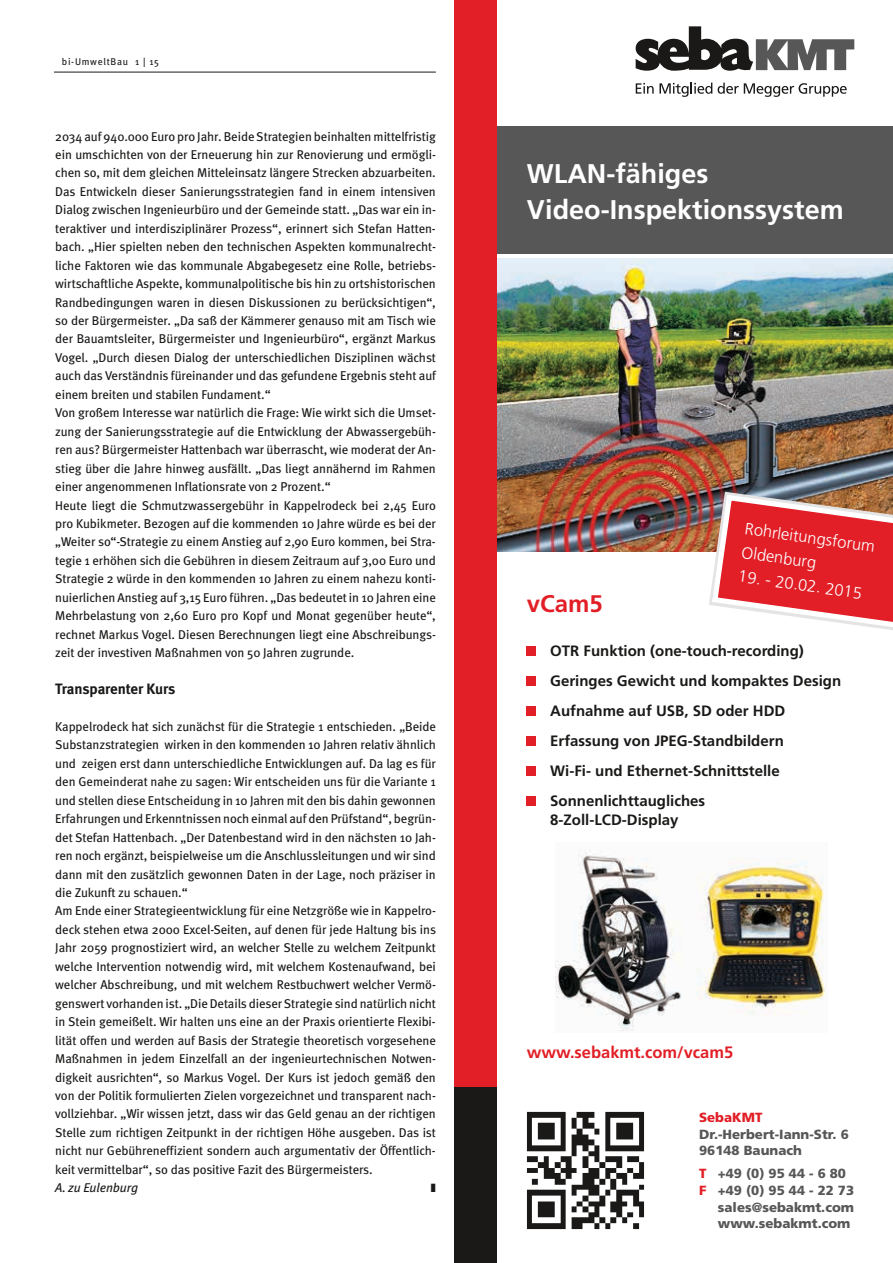
<style>
.page{position:relative;width:893px;height:1263px;background:#fff}
.page>*{position:absolute;margin:0;border:0;box-sizing:border-box;transform-origin:0 0}
.t1{font:700 27px/36px "Frutiger LT Std";color:#fff}
.t2{font:700 24px "Frutiger LT Std";color:#e21e26}
.t3{font:300 16.5px/24px "Frutiger LT Std";color:#fff}
.t4{font:700 16.5px "Frutiger LT Std";color:#e21e26}
.t5{font:700 15px/30px "Frutiger LT Std";color:#1a1918}
.t6{font:700 15px "Meta";letter-spacing:-.01em;color:#1a1918}
.t7{font:900 13.2px/16.5px "Frutiger LT Std";color:#575757}
.t8{font:900 13.2px "Frutiger LT Std";color:#e21e26}
.t9{font:12.75px/18.5px "Meta";letter-spacing:-.005em;color:#1a1918}
.t10{font:italic 12.75px "Meta";letter-spacing:-.005em;color:#1a1918}
.t11{font:9.75px "Meta";letter-spacing:.075em;color:#1a1918}
.s1{color:#e21e26}
</style>
<div class="page">
<hr style="left:54px;top:72px;width:382px;height:1px;background:#1a1918">
<img style="left:497px;top:258px;width:396px;height:294px">
<div style="left:497px;top:127px;width:396px;height:127px;background:#575757"></div>
<svg style="left:636px;top:26px;width:218px;height:45px"></svg>
<svg style="left:636px;top:83px;width:76px;height:14px"></svg>
<svg style="left:718px;top:83px;width:129px;height:14px"></svg>
<div style="left:527px;top:646px;width:9px;height:9px;background:#e21e26"></div>
<div style="left:527px;top:706px;width:9px;height:10px;background:#e21e26"></div>
<div style="left:527px;top:766px;width:9px;height:10px;background:#e21e26"></div>
<div style="left:455px;top:0;width:42px;height:1088px;background:#e21e26"></div>
<div style="left:455px;top:1088px;width:42px;height:175px;background:#1a1918"></div>
<div style="left:527px;top:797px;width:9px;height:9px;background:#e21e26"></div>
<img style="left:526px;top:1111px;width:119px;height:119px">
<div style="left:527px;top:677px;width:9px;height:9px;background:#e21e26"></div>
<div style="left:527px;top:737px;width:9px;height:9px;background:#e21e26"></div>
<img style="left:556px;top:850px;width:269px;height:181px">
<svg style="left:701px;top:484px;width:192px;height:146px"></svg>
<p class="t11" style="left:62px;top:56px;width:99px">bi-UmweltBau 1 | 15</p>
<p class="t9" style="left:55px;top:127px;width:382px">2034 auf 940.000 Euro pro Jahr. Beide Strategien beinhalten mittelfristig ein umschichten von der Erneuerung hin zur Renovierung und ermögli&shy;chen so, mit dem gleichen Mitteleinsatz längere Strecken abzuarbeiten.<br>Das Entwickeln dieser Sanierungsstrategien fand in einem intensiven Dialog zwischen Ingenieurbüro und der Gemeinde statt. „Das war ein in&shy;teraktiver und interdisziplinärer Prozess“, erinnert sich Stefan Hatten&shy;bach. „Hier spielten neben den technischen Aspekten kommunalrecht&shy;liche Faktoren wie das kommunale Abgabegesetz eine Rolle, betriebs&shy;wirtschaftliche Aspekte, kommunalpolitische bis hin zu ortshistorischen Randbedingungen waren in diesen Diskussionen zu berücksichtigen“, so der Bürgermeister. „Da saß der Kämmerer genauso mit am Tisch wie der Bauamtsleiter, Bürgermeister und Ingenieurbüro“, ergänzt Markus Vogel. „Durch diesen Dialog der unterschiedlichen Disziplinen wächst auch das Verständnis füreinander und das gefundene Ergebnis steht auf einem breiten und stabilen Fundament.“<br>Von großem Interesse war natürlich die Frage: Wie wirkt sich die Umset&shy;zung der Sanierungsstrategie auf die Entwicklung der Abwassergebüh&shy;ren aus? Bürgermeister Hattenbach war überrascht, wie moderat der An&shy;stieg über die Jahre hinweg ausfällt. „Das liegt annähernd im Rahmen einer angenommenen Inflationsrate von 2 Prozent.“<br>Heute liegt die Schmutzwassergebühr in Kappelrodeck bei 2,45 Euro pro Kubikmeter. Bezogen auf die kommenden 10 Jahre würde es bei der „Weiter so“-Strategie zu einem Anstieg auf 2,90 Euro kommen, bei Stra&shy;tegie 1 erhöhen sich die Gebühren in diesem Zeitraum auf 3,00 Euro und Strategie 2 würde in den kommenden 10 Jahren zu einem nahezu konti&shy;nuierlichen Anstieg auf 3,15 Euro führen. „Das bedeutet in 10 Jahren eine Mehrbelastung von 2,60 Euro pro Kopf und Monat gegenüber heute“, rechnet Markus Vogel. Diesen Berechnungen liegt eine Abschreibungs&shy;zeit der investiven Maßnahmen von 50 Jahren zugrunde.</p>
<p class="t6" style="left:55px;top:680px;width:121px">Transparenter Kurs</p>
<p class="t9" style="left:55px;top:717px;width:382px">Kappelrodeck hat sich zunächst für die Strategie 1 entschieden. „Beide Substanzstrategien wirken in den kommenden 10 Jahren relativ ähnlich und zeigen erst dann unterschiedliche Entwicklungen auf. Da lag es für den Gemeinderat nahe zu sagen: Wir entscheiden uns für die Variante 1 und stellen diese Entscheidung in 10 Jahren mit den bis dahin gewonnen Erfahrungen und Erkenntnissen noch einmal auf den Prüfstand“, begrün&shy;det Stefan Hattenbach. „Der Datenbestand wird in den nächsten 10 Jah&shy;ren noch ergänzt, beispielweise um die Anschlussleitungen und wir sind dann mit den zusätzlich gewonnen Daten in der Lage, noch präziser in die Zukunft zu schauen.“<br>Am Ende einer Strategieentwicklung für eine Netzgröße wie in Kappelro&shy;deck stehen etwa 2000 Excel-Seiten, auf denen für jede Haltung bis ins Jahr 2059 prognostiziert wird, an welcher Stelle zu welchem Zeitpunkt welche Intervention notwendig wird, mit welchem Kostenaufwand, bei welcher Abschreibung, und mit welchem Restbuchwert welcher Vermö&shy;genswert vorhanden ist. „Die Details dieser Strategie sind natürlich nicht in Stein gemeißelt. Wir halten uns eine an der Praxis orientierte Flexibi&shy;lität offen und werden auf Basis der Strategie theoretisch vorgesehene Maßnahmen in jedem Einzelfall an der ingenieurtechnischen Notwen&shy;digkeit ausrichten“, so Markus Vogel. Der Kurs ist jedoch gemäß den von der Politik formulierten Zielen vorgezeichnet und transparent nach&shy;vollziehbar. „Wir wissen jetzt, dass wir das Geld genau an der richtigen Stelle zum richtigen Zeitpunkt in der richtigen Höhe ausgeben. Das ist nicht nur Gebühreneffizient sondern auch argumentativ der Öffentlich&shy;keit vermittelbar“, so das positive Fazit des Bürgermeisters.</p>
<p class="t10" style="left:55px;top:1180px;width:84px">A. zu Eulenburg</p>
<h1 class="t1" style="left:527px;top:155px;width:318px">WLAN-fähiges<br>Video-Inspektionssystem</h1>
<p class="t3" style="left:747px;top:517px;width:133px;rotate:8deg">Rohrleitungsforum<br>Oldenburg</p>
<p class="t3" style="left:740px;top:564px;width:126px;rotate:8deg">19. - 20.02. 2015</p>
<h2 class="t2" style="left:527px;top:590px;width:78px">vCam5</h2>
<p class="t5" style="left:550px;top:635px;width:292px">OTR Funktion (one-touch-recording)<br>Geringes Gewicht und kompaktes Design Aufnahme auf USB, SD oder HDD Erfassung von JPEG-Standbildern<br>Wi-Fi- und Ethernet-Schnittstelle Sonnenlichttaugliches</p>
<p class="t5" style="left:550px;top:805px;width:130px">8-Zoll-LCD-Display</p>
<p class="t4" style="left:527px;top:1042px;width:208px">www.sebakmt.com/vcam5</p>
<p class="t8" style="left:699px;top:1109px;width:65px">SebaKMT</p>
<p class="t7" style="left:699px;top:1126px;width:151px">Dr.-Herbert-Iann-Str. 6<br>96148 Baunach</p>
<p class="t7" style="left:699px;top:1165px;width:148px"><span class="s1">T</span> +49 (0) 95 44 - 6 80</p>
<p class="t7" style="left:699px;top:1182px;width:157px"><span class="s1">F</span> +49 (0) 95 44 - 22 73</p>
<p class="t7" style="left:718px;top:1198px;width:138px">sales@sebakmt.com</p>
<p class="t7" style="left:718px;top:1215px;width:134px">www.sebakmt.com</p>
</div>
